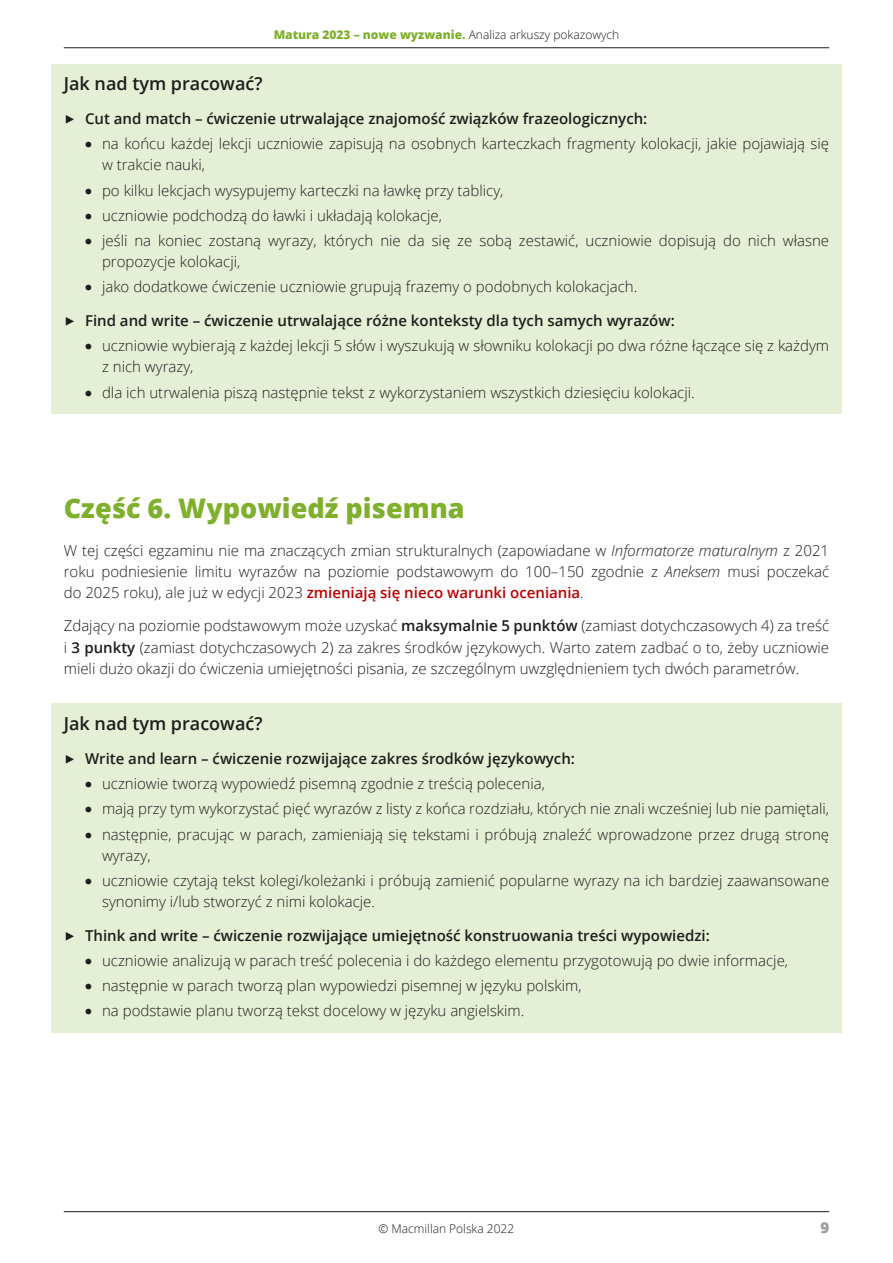
<style>
.page{position:relative;width:893px;height:1263px;background:#fff}
.page>*{position:absolute;margin:0;border:0;box-sizing:border-box;transform-origin:0 0}
.t1{font:800 27px "Open Sans";color:#7eb02b}
.t2{font:600 18px "Open Sans";color:#1d1d1b}
.t3{font:300 15px/21px "Open Sans";color:#1d1d1b}
.t4{font:600 15px "Open Sans";color:#1d1d1b}
.t5{font:800 15px "Open Sans";color:#9d9d9c}
.t6{font:800 12px "Open Sans";color:#7eb02b}
.t7{font:300 12px "Open Sans";color:#1d1d1b}
.s1{font-weight:300;color:#1d1d1b}
.s2{font-family:"Freight Sans Pro";font-weight:400}
.s3{font-style:italic}
.s4{font-weight:600;color:#c00000}
.s5{font-weight:600}
</style>
<div class="page">
<hr style="left:64px;top:47px;width:765px;height:1px;background:#1d1d1b">
<hr style="left:64px;top:1211px;width:765px;height:1px;background:#1d1d1b">
<div style="left:51px;top:64px;width:791px;height:43px;background:#e5efd5"></div>
<div style="left:51px;top:100px;width:791px;height:40px;background:#e5efd5"></div>
<div style="left:51px;top:125px;width:791px;height:62px;background:#e5efd5"></div>
<div style="left:51px;top:171px;width:791px;height:41px;background:#e5efd5"></div>
<div style="left:51px;top:197px;width:791px;height:40px;background:#e5efd5"></div>
<div style="left:51px;top:222px;width:791px;height:61px;background:#e5efd5"></div>
<div style="left:51px;top:268px;width:791px;height:41px;background:#e5efd5"></div>
<div style="left:51px;top:302px;width:791px;height:40px;background:#e5efd5"></div>
<div style="left:51px;top:327px;width:791px;height:62px;background:#e5efd5"></div>
<div style="left:51px;top:373px;width:791px;height:41px;background:#e5efd5"></div>
<div style="left:51px;top:703px;width:791px;height:44px;background:#e5efd5"></div>
<div style="left:51px;top:739px;width:791px;height:41px;background:#e5efd5"></div>
<div style="left:51px;top:765px;width:791px;height:40px;background:#e5efd5"></div>
<div style="left:51px;top:790px;width:791px;height:41px;background:#e5efd5"></div>
<div style="left:51px;top:815px;width:791px;height:62px;background:#e5efd5"></div>
<div style="left:51px;top:861px;width:791px;height:62px;background:#e5efd5"></div>
<div style="left:51px;top:916px;width:791px;height:41px;background:#e5efd5"></div>
<div style="left:51px;top:941px;width:791px;height:41px;background:#e5efd5"></div>
<div style="left:51px;top:967px;width:791px;height:40px;background:#e5efd5"></div>
<div style="left:51px;top:992px;width:791px;height:41px;background:#e5efd5"></div>
<p class="t6" style="left:274px;top:25px;width:347px">Matura 2023 – nowe wyzwanie. <span class="s1">Analiza arkuszy pokazowych</span></p>
<p class="t2" style="left:64px;top:71px;width:200px">Jak nad tym pracować?</p>
<p class="t4" style="left:64px;top:108px;width:585px"><span class="s2">F</span> Cut and match – ćwiczenie utrwalające znajomość związków frazeologicznych:</p>
<p class="t3" style="left:102px;top:133px;width:729px;text-indent:-17px"><span class="s2">•</span> na końcu każdej lekcji uczniowie zapisują na osobnych karteczkach fragmenty kolokacji, jakie pojawiają się w trakcie nauki,</p>
<p class="t3" style="left:85px;top:179px;width:420px"><span class="s2">•</span> po kilku lekcjach wysypujemy karteczki na ławkę przy tablicy,</p>
<p class="t3" style="left:85px;top:204px;width:359px"><span class="s2">•</span> uczniowie podchodzą do ławki i układają kolokacje,</p>
<p class="t3" style="left:102px;top:230px;width:729px;text-indent:-17px"><span class="s2">•</span> jeśli na koniec zostaną wyrazy, których nie da się ze sobą zestawić, uczniowie dopisują do nich własne propozycje kolokacji,</p>
<p class="t3" style="left:85px;top:276px;width:554px"><span class="s2">•</span> jako dodatkowe ćwiczenie uczniowie grupują frazemy o podobnych kolokacjach.</p>
<p class="t4" style="left:64px;top:310px;width:613px"><span class="s2">F</span> Find and write – ćwiczenie utrwalające różne konteksty dla tych samych wyrazów:</p>
<p class="t3" style="left:102px;top:335px;width:729px;text-indent:-17px"><span class="s2">•</span> uczniowie wybierają z każdej lekcji 5 słów i wyszukują w słowniku kolokacji po dwa różne łączące się z każdym z nich wyrazy,</p>
<p class="t3" style="left:85px;top:381px;width:611px"><span class="s2">•</span> dla ich utrwalenia piszą następnie tekst z wykorzystaniem wszystkich dziesięciu kolokacji.</p>
<h1 class="t1" style="left:64px;top:487px;width:402px">Część 6. Wypowiedź pisemna</h1>
<p class="t3" style="left:64px;top:539px;width:767px;text-align:justify">W tej części egzaminu nie ma znaczących zmian strukturalnych (zapowiadane w <span class="s3">Informatorze maturalnym</span> z 2021 roku podniesienie limitu wyrazów na poziomie podstawowym do 100–150 zgodnie z <span class="s3">Aneksem</span> musi poczekać do 2025 roku), ale już w edycji 2023 <span class="s4">zmieniają się nieco warunki oceniania</span>.</p>
<p class="t3" style="left:64px;top:615px;width:767px;text-align:justify">Zdający na poziomie podstawowym może uzyskać <span class="s5">maksymalnie 5 punktów</span> (zamiast dotychczasowych 4) za treść i <span class="s5">3 punkty</span> (zamiast dotychczasowych 2) za zakres środków językowych. Warto zatem zadbać o to, żeby uczniowie mieli dużo okazji do ćwiczenia umiejętności pisania, ze szczególnym uwzględnieniem tych dwóch parametrów.</p>
<p class="t2" style="left:64px;top:711px;width:200px">Jak nad tym pracować?</p>
<p class="t4" style="left:64px;top:748px;width:513px"><span class="s2">F</span> Write and learn – ćwiczenie rozwijające zakres środków językowych:</p>
<p class="t3" style="left:85px;top:773px;width:461px"><span class="s2">•</span> uczniowie tworzą wypowiedź pisemną zgodnie z treścią polecenia,</p>
<p class="t3" style="left:85px;top:798px;width:746px"><span class="s2">•</span> mają przy tym wykorzystać pięć wyrazów z listy z końca rozdziału, których nie znali wcześniej lub nie pamiętali,</p>
<p class="t3" style="left:102px;top:823px;width:729px;text-indent:-17px"><span class="s2">•</span> następnie, pracując w parach, zamieniają się tekstami i próbują znaleźć wprowadzone przez drugą stronę wyrazy,</p>
<p class="t3" style="left:102px;top:869px;width:729px;text-indent:-17px"><span class="s2">•</span> uczniowie czytają tekst kolegi/koleżanki i próbują zamienić popularne wyrazy na ich bardziej zaawansowane synonimy i/lub stworzyć z nimi kolokacje.</p>
<p class="t4" style="left:64px;top:925px;width:648px"><span class="s2">F</span> Think and write – ćwiczenie rozwijające umiejętność konstruowania treści wypowiedzi:</p>
<p class="t3" style="left:85px;top:949px;width:705px"><span class="s2">•</span> uczniowie analizują w parach treść polecenia i do każdego elementu przygotowują po dwie informacje,</p>
<p class="t3" style="left:85px;top:975px;width:498px"><span class="s2">•</span> następnie w parach tworzą plan wypowiedzi pisemnej w języku polskim,</p>
<p class="t3" style="left:85px;top:1000px;width:441px"><span class="s2">•</span> na podstawie planu tworzą tekst docelowy w języku angielskim.</p>
<p class="t7" style="left:378px;top:1220px;width:137px">© Macmillan Polska 2022</p>
<p class="t5" style="left:820px;top:1216px;width:10px">9</p>
</div>
